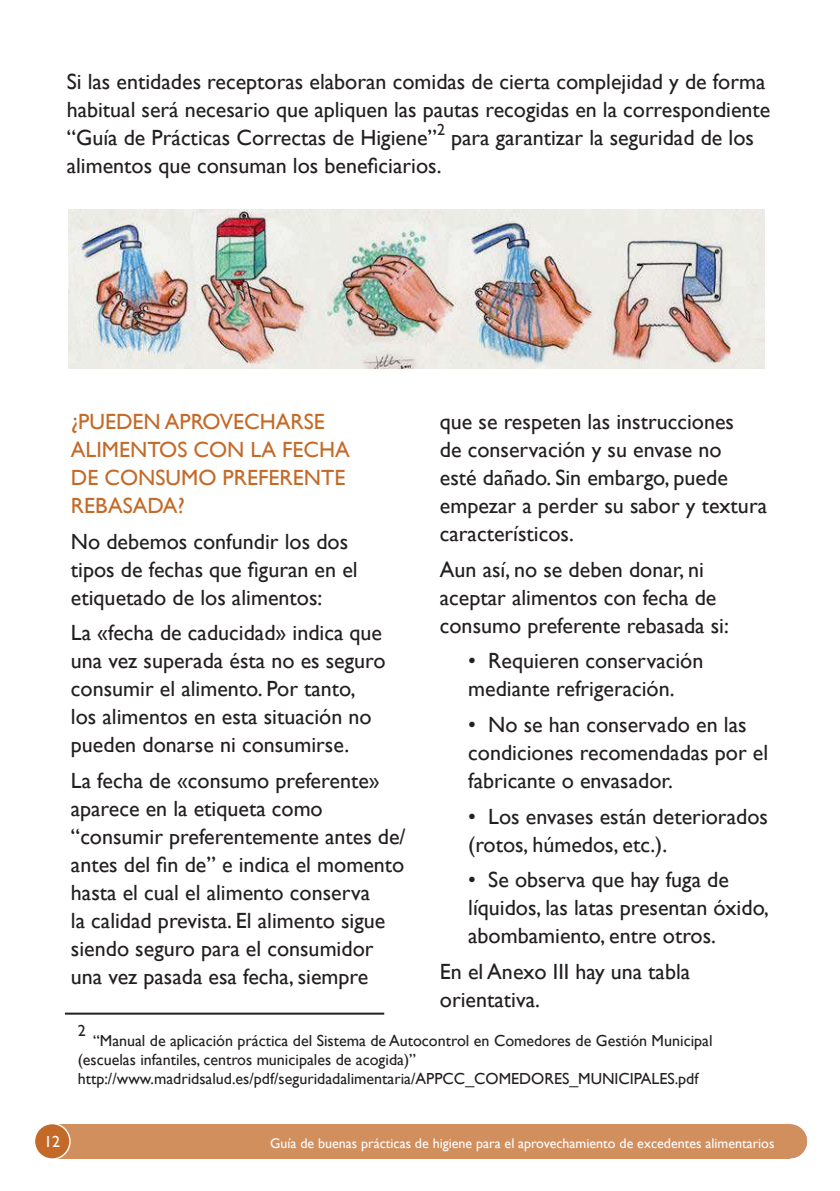
<style>
.page{position:relative;width:840px;height:1191px;background:#fff}
.page>*{position:absolute;margin:0;border:0;box-sizing:border-box;transform-origin:0 0}
.t1{font:22px/28px "Gill Sans";color:#231f20}
.t2{font:22px/28px "Gill Sans";color:#c36a28}
.t3{font:16px/19.2px "Gill Sans";color:#231f20}
.t4{font:16px "Gill Sans";color:#fff}
.t5{font:14px "Gill Sans";color:#fff}
</style>
<div class="page">
<div style="left:52px;top:1124px;width:737px;height:34px;background:#d28f5e"></div>
<div style="left:34px;top:1123px;width:36px;height:36px;background:#c36a28;border-radius:50%"></div>
<div style="left:34px;top:1122px;width:37px;height:37px;border:1px solid #fff;border-radius:50%"></div>
<div style="left:772px;top:1124px;width:34px;height:34px;background:#d28f5e;border-radius:50%"></div>
<hr style="left:65px;top:1012px;width:319px;height:2px;background:#231f20">
<img style="left:69px;top:209px;width:695px;height:160px">
<p class="t1" style="left:67px;top:68px;width:705px">Si las entidades receptoras elaboran comidas de cierta complejidad y de forma habitual será necesario que apliquen las pautas recogidas en la correspondiente “Guía de Prácticas Correctas de Higiene”</p>
<p class="t3" style="left:437px;top:120px;width:9px">2</p>
<p class="t1" style="left:451px;top:124px;width:304px">para garantizar la seguridad de los</p>
<p class="t1" style="left:67px;top:152px;width:376px">alimentos que consuman los beneficiarios.</p>
<p class="t2" style="left:71px;top:408px;width:280px">¿PUEDEN APROVECHARSE<br>ALIMENTOS CON LA FECHA<br>DE CONSUMO PREFERENTE<br>REBASADA?</p>
<p class="t1" style="left:71px;top:528px;width:288px">No debemos confundir los dos tipos de fechas que figuran en el etiquetado de los alimentos:</p>
<p class="t1" style="left:71px;top:619px;width:316px">La «fecha de caducidad» indica que una vez superada ésta no es seguro consumir el alimento. Por tanto, los alimentos en esta situación no pueden donarse ni consumirse.</p>
<p class="t1" style="left:71px;top:767px;width:336px">La fecha de «consumo preferente» aparece en la etiqueta como “consumir preferentemente antes de/ antes del fin de” e indica el momento hasta el cual el alimento conserva<br>la calidad prevista. El alimento sigue siendo seguro para el consumidor una vez pasada esa fecha, siempre</p>
<p class="t1" style="left:439px;top:408px;width:328px">que se respeten las instrucciones<br>de conservación y su envase no<br>esté dañado. Sin embargo, puede empezar a perder su sabor y textura característicos.</p>
<p class="t1" style="left:439px;top:556px;width:290px">Aun así, no se deben donar, ni aceptar alimentos con fecha de consumo preferente rebasada si:</p>
<p class="t1" style="left:468px;top:647px;width:236px">• Requieren conservación mediante refrigeración.</p>
<p class="t1" style="left:468px;top:711px;width:301px">• No se han conservado en las condiciones recomendadas por el fabricante o envasador.</p>
<p class="t1" style="left:468px;top:802px;width:301px">• Los envases están deteriorados (rotos, húmedos, etc.).</p>
<p class="t1" style="left:468px;top:866px;width:302px">• Se observa que hay fuga de líquidos, las latas presentan óxido, abombamiento, entre otros.</p>
<p class="t1" style="left:439px;top:957px;width:252px">En el Anexo III hay una tabla orientativa.</p>
<p class="t3" style="left:78px;top:1021px;width:9px">2</p>
<p class="t3" style="left:78px;top:1031px;width:636px;text-indent:15px">“Manual de aplicación práctica del Sistema de Autocontrol en Comedores de Gestión Municipal (escuelas infantiles, centros municipales de acogida)” http://www.madridsalud.es/pdf/seguridadalimentaria/APPCC_COMEDORES_MUNICIPALES.pdf</p>
<p class="t4" style="left:44px;top:1131px;width:17px">12</p>
<p class="t5" style="left:270px;top:1135px;width:505px">Guía de buenas prácticas de higiene para el aprovechamiento de excedentes alimentarios</p>
<p class="t4" style="left:535px;top:1131px;width:239px">Allergen information for loose foods</p>
</div>
